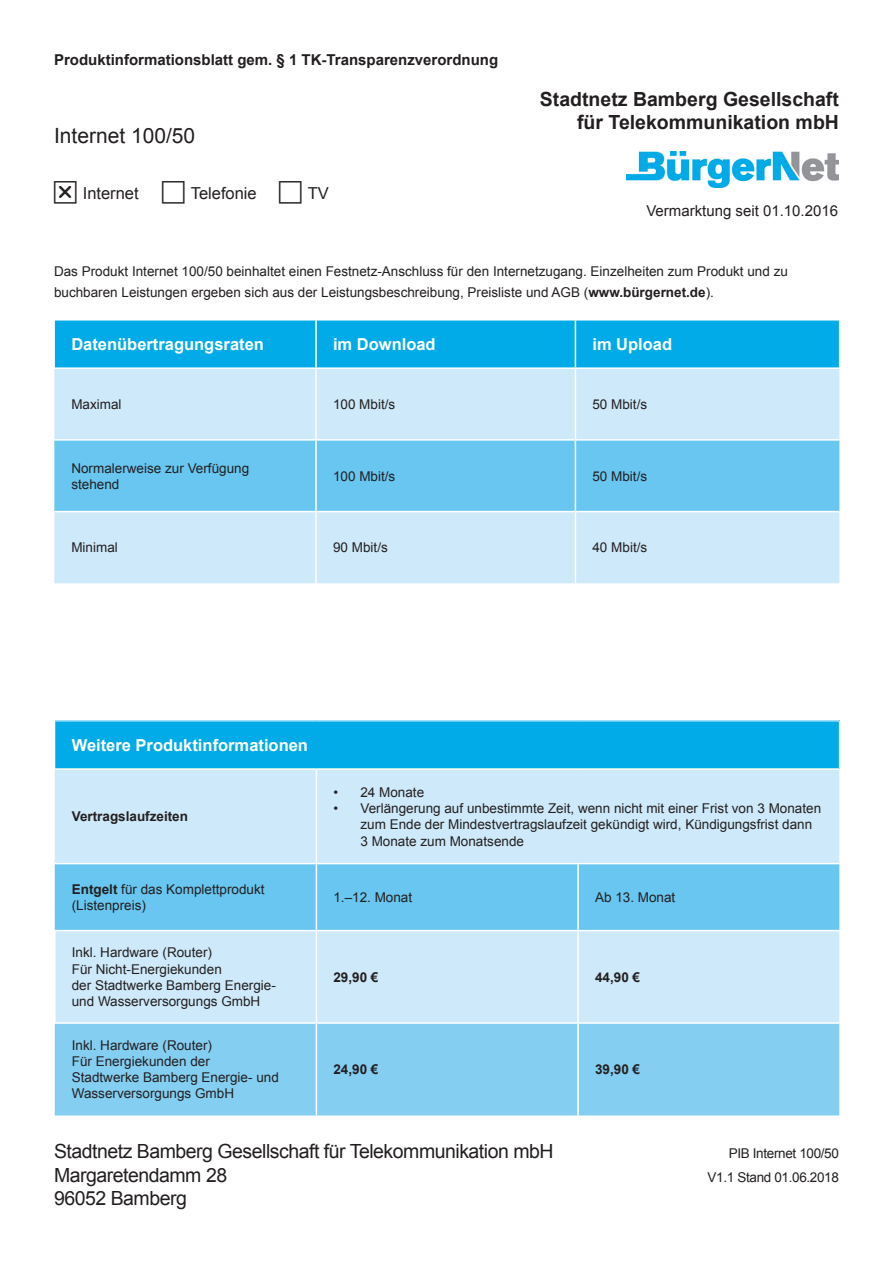
<style>
.page{position:relative;width:893px;height:1263px;background:#fff}
.page>*{position:absolute;margin:0;border:0;box-sizing:border-box;transform-origin:0 0}
.t1{font:21px "Arial";color:#231f20}
.t2{font:19.5px "Arial";letter-spacing:-.025em;color:#231f20}
.t3{font:700 19.5px/23.4px "Arial";color:#231f20;text-align:right}
.t4{font:700 16.5px "Arial";color:#fff}
.t5{font:16.5px "Arial";color:#231f20}
.t6{font:700 15px "Arial";color:#231f20}
.t7{font:15px "Arial";color:#231f20}
.t8{font:13.5px/16.2px "Arial";color:#231f20}
.t9{font:700 13.5px "Arial";color:#231f20}
.t10{font:13.5px "Arial";letter-spacing:-.025em;color:#231f20}
.s1{font-weight:700}
</style>
<div class="page">
<div style="left:55px;top:321px;width:784px;height:46px;background:#00abe7"></div>
<div style="left:54px;top:369px;width:785px;height:214px;background:#cee9f9"></div>
<div style="left:54px;top:441px;width:785px;height:70px;background:#68c6f0"></div>
<hr style="left:315px;top:320px;width:2px;height:47px;background:#fff">
<hr style="left:575px;top:320px;width:1px;height:47px;background:#fff">
<hr style="left:315px;top:369px;width:2px;height:70px;background:#fff">
<hr style="left:575px;top:369px;width:1px;height:70px;background:#fff">
<hr style="left:54px;top:439px;width:262px;height:2px;background:#fff">
<hr style="left:316px;top:439px;width:259px;height:2px;background:#fff">
<hr style="left:315px;top:441px;width:2px;height:70px;background:#fff">
<hr style="left:575px;top:439px;width:264px;height:2px;background:#fff">
<hr style="left:575px;top:441px;width:1px;height:70px;background:#fff">
<hr style="left:54px;top:511px;width:262px;height:1px;background:#fff">
<hr style="left:316px;top:511px;width:259px;height:1px;background:#fff">
<hr style="left:315px;top:512px;width:2px;height:71px;background:#fff">
<hr style="left:575px;top:511px;width:264px;height:1px;background:#fff">
<hr style="left:575px;top:512px;width:1px;height:71px;background:#fff">
<div style="left:55px;top:721px;width:784px;height:48px;background:#00abe7"></div>
<div style="left:55px;top:770px;width:784px;height:252px;background:#cee9f9"></div>
<div style="left:55px;top:864px;width:784px;height:66px;background:#68c6f0"></div>
<div style="left:55px;top:1024px;width:784px;height:91px;background:#84cef2"></div>
<hr style="left:54px;top:768px;width:262px;height:2px;background:#fff">
<hr style="left:316px;top:768px;width:262px;height:2px;background:#fff">
<hr style="left:578px;top:768px;width:262px;height:2px;background:#fff">
<hr style="left:316px;top:770px;width:1px;height:93px;background:#fff">
<hr style="left:55px;top:863px;width:261px;height:1px;background:#fff">
<hr style="left:316px;top:863px;width:262px;height:1px;background:#fff">
<hr style="left:316px;top:864px;width:1px;height:66px;background:#fff">
<hr style="left:578px;top:863px;width:261px;height:1px;background:#fff">
<hr style="left:577px;top:864px;width:2px;height:66px;background:#fff">
<hr style="left:316px;top:1024px;width:1px;height:91px;background:#fff">
<hr style="left:577px;top:1024px;width:2px;height:91px;background:#fff">
<hr style="left:54px;top:930px;width:262px;height:1px;background:#fff">
<hr style="left:54px;top:931px;width:2px;height:91px;background:#fff">
<hr style="left:316px;top:930px;width:262px;height:1px;background:#fff">
<hr style="left:316px;top:931px;width:1px;height:91px;background:#fff">
<hr style="left:578px;top:930px;width:261px;height:1px;background:#fff">
<hr style="left:577px;top:931px;width:2px;height:91px;background:#fff">
<img style="left:627px;top:152px;width:212px;height:35px">
<p class="t6" style="left:54px;top:50px;width:446px">Produktinformationsblatt gem. § 1 TK-Transparenzverordnung</p>
<h1 class="t1" style="left:54px;top:122px;width:143px">Internet 100/50</h1>
<p class="t5" style="left:83px;top:182px;width:57px">Internet</p>
<p class="t5" style="left:191px;top:182px;width:68px">Telefonie</p>
<p class="t5" style="left:308px;top:182px;width:23px">TV</p>
<h2 class="t3" style="left:540px;top:88px;width:301px">Stadtnetz Bamberg Gesellschaft für Telekommunikation mbH</h2>
<p class="t7" style="left:646px;top:201px;width:193px">Vermarktung seit 01.10.2016</p>
<p class="t8" style="left:54px;top:260px;width:735px;line-height:21px">Das Produkt Internet 100/50 beinhaltet einen Festnetz-Anschluss für den Internetzugang. Einzelheiten zum Produkt und zu buchbaren Leistungen ergeben sich aus der Leistungsbeschreibung, Preisliste und AGB (<span class="s1">www.bürgernet.de</span>).</p>
<p class="t4" style="left:71px;top:333px;width:194px">Datenübertragungsraten</p>
<p class="t4" style="left:333px;top:333px;width:104px">im Download</p>
<p class="t4" style="left:592px;top:333px;width:81px">im Upload</p>
<p class="t8" style="left:71px;top:396px;width:52px">Maximal</p>
<p class="t8" style="left:333px;top:396px;width:64px">100 Mbit/s</p>
<p class="t8" style="left:592px;top:396px;width:56px">50 Mbit/s</p>
<p class="t8" style="left:71px;top:460px;width:179px">Normalerweise zur Verfügung stehend</p>
<p class="t8" style="left:333px;top:468px;width:64px">100 Mbit/s</p>
<p class="t8" style="left:592px;top:468px;width:56px">50 Mbit/s</p>
<p class="t8" style="left:71px;top:540px;width:48px">Minimal</p>
<p class="t8" style="left:333px;top:540px;width:56px">90 Mbit/s</p>
<p class="t8" style="left:592px;top:540px;width:56px">40 Mbit/s</p>
<p class="t4" style="left:72px;top:734px;width:238px">Weitere Produktinformationen</p>
<p class="t9" style="left:72px;top:807px;width:118px">Vertragslaufzeiten</p>
<p class="t8" style="left:333px;top:784px;width:92px">• 24 Monate</p>
<p class="t8" style="left:360px;top:800px;width:462px;text-indent:-27px">• Verlängerung auf unbestimmte Zeit, wenn nicht mit einer Frist von 3 -Monaten zum Ende der Mindestvertragslaufzeit gekündigt wird, Kündigungsfrist dann<br>3 Monate zum Monatsende</p>
<p class="t8" style="left:72px;top:881px;width:194px"><span class="s1">Entgelt</span> für das Komplettprodukt (Listenpreis)</p>
<p class="t8" style="left:333px;top:889px;width:80px">1.–12. Monat</p>
<p class="t8" style="left:595px;top:889px;width:82px">Ab 13. Monat</p>
<p class="t8" style="left:72px;top:945px;width:206px">Inkl. Hardware (Router)<br>Für Nicht-Energiekunden<br>der Stadtwerke Bamberg Energie&shy;und Wasserversorgungs GmbH</p>
<p class="t9" style="left:333px;top:968px;width:47px">29,90 €</p>
<p class="t9" style="left:595px;top:968px;width:47px">44,90 €</p>
<p class="t8" style="left:72px;top:1037px;width:209px">Inkl. Hardware (Router)<br>Für Energiekunden der<br>Stadtwerke Bamberg Energie- und<br>Wasserversorgungs GmbH</p>
<p class="t9" style="left:333px;top:1060px;width:47px">24,90 €</p>
<p class="t9" style="left:595px;top:1060px;width:47px">39,90 €</p>
<h2 class="t2" style="left:54px;top:1138px;width:501px">Stadtnetz Bamberg Gesellschaft für Telekommunikation mbH</h2>
<p class="t10" style="left:729px;top:1144px;width:112px">PIB Internet 100/50</p>
<h2 class="t2" style="left:54px;top:1162px;width:175px">Margaretendamm 28</h2>
<p class="t10" style="left:708px;top:1168px;width:133px">V1.1 Stand 01.06.2018</p>
<h2 class="t2" style="left:54px;top:1185px;width:134px">96052 Bamberg</h2>
</div>
